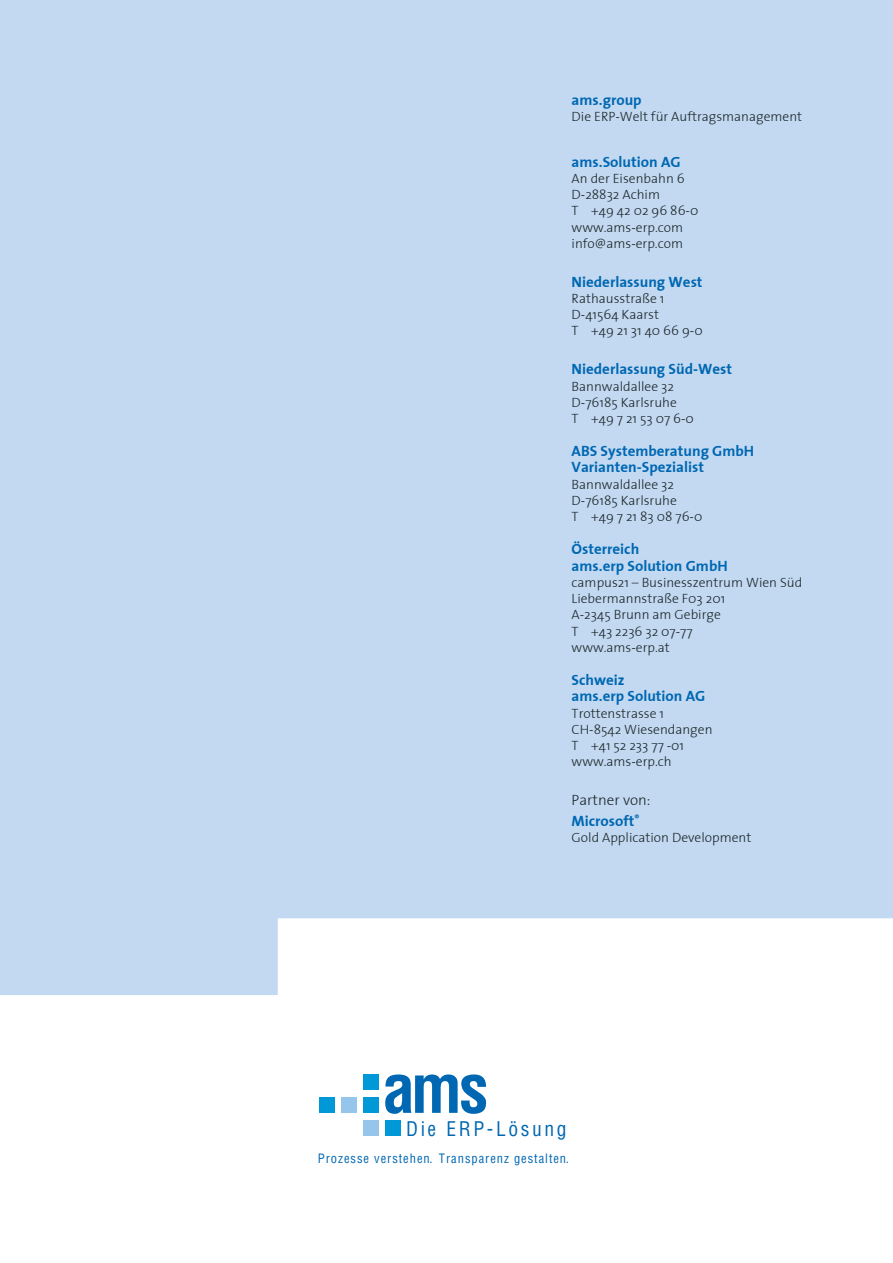
<style>
.page{position:relative;width:893px;height:1263px;background:#fff}
.page>*{position:absolute;margin:0;border:0;box-sizing:border-box;transform-origin:0 0}
.t1{font:700 condensed 66.3px "Helvetica";color:#0067b2}
.t2{font:condensed 19.65px "Helvetica";letter-spacing:.135em;color:#0067b2}
.t3{font:700 15px/16.5px "The Sans";color:#0067b2}
.t4{font:300 15px/20.5px "The Sans";color:#1c272a}
.t5{font:300 13.5px/16.2px "The Sans";color:#1c272a}
.t6{font:condensed 12.6px "Helvetica";letter-spacing:.075em;color:#0067b2}
.s1{font-weight:700;color:#0067b2}
</style>
<div class="page">
<div style="left:0;top:0;width:893px;height:995px;background:#c2d9f1"></div>
<div style="left:363px;top:1075px;width:15px;height:15px;background:#0098d6"></div>
<div style="left:319px;top:1098px;width:15px;height:15px;background:#0098d6"></div>
<div style="left:341px;top:1098px;width:15px;height:15px;background:#95c5ea"></div>
<div style="left:363px;top:1098px;width:15px;height:15px;background:#0098d6"></div>
<div style="left:363px;top:1120px;width:15px;height:16px;background:#95c5ea"></div>
<div style="left:385px;top:1120px;width:16px;height:16px;background:#0098d6"></div>
<p class="t3" style="left:572px;top:91px;width:72px">ams.group</p>
<p class="t5" style="left:572px;top:108px;width:232px">Die ERP-Welt für Auftragsmanagement</p>
<p class="t3" style="left:572px;top:153px;width:110px">ams.Solution AG</p>
<p class="t5" style="left:572px;top:170px;width:128px">An der Eisenbahn 6<br>D-28832 Achim<br>T +49 42 02 96 86-0 www.ams-erp.com info@ams-erp.com</p>
<p class="t3" style="left:572px;top:273px;width:132px">Niederlassung West</p>
<p class="t5" style="left:572px;top:290px;width:133px">Rathausstraße 1<br>D-41564 Kaarst<br>T +49 21 31 40 66 9-0</p>
<p class="t3" style="left:572px;top:361px;width:162px">Niederlassung Süd-West</p>
<p class="t5" style="left:572px;top:377px;width:124px">Bannwaldallee 32<br>D-76185 Karlsruhe<br>T +49 7 21 53 07 6-0</p>
<p class="t3" style="left:572px;top:442px;width:184px">ABS Systemberatung GmbH<br>Varianten-Spezialist</p>
<p class="t5" style="left:572px;top:476px;width:132px">Bannwaldallee 32<br>D-76185 Karlsruhe<br>T +49 7 21 83 08 76-0</p>
<p class="t3" style="left:572px;top:540px;width:158px">Österreich<br>ams.erp Solution GmbH</p>
<p class="t5" style="left:572px;top:574px;width:232px">campus21 – Businesszentrum Wien Süd<br>Liebermannstraße F03 201<br>A-2345 Brunn am Gebirge<br>T +43 2236 32 07-77<br>www.ams-erp.at</p>
<p class="t3" style="left:572px;top:671px;width:135px">Schweiz<br>ams.erp Solution AG</p>
<p class="t5" style="left:572px;top:704px;width:142px">Trottenstrasse 1<br>CH-8542 Wiesendangen<br>T +41 52 233 77 -01 www.ams-erp.ch</p>
<p class="t4" style="left:572px;top:789px;width:81px">Partner von:<br><span class="s1">Microsoft</span><sup>®</sup></p>
<p class="t5" style="left:572px;top:829px;width:181px">Gold Application Development</p>
<h1 class="t1" style="left:382px;top:1048px;width:108px">ams</h1>
<h2 class="t2" style="left:406px;top:1116px;width:162px">Die ERP-Lösung</h2>
<p class="t6" style="left:318px;top:1150px;width:253px">Prozesse verstehen. Transparenz gestalten.</p>
</div>
